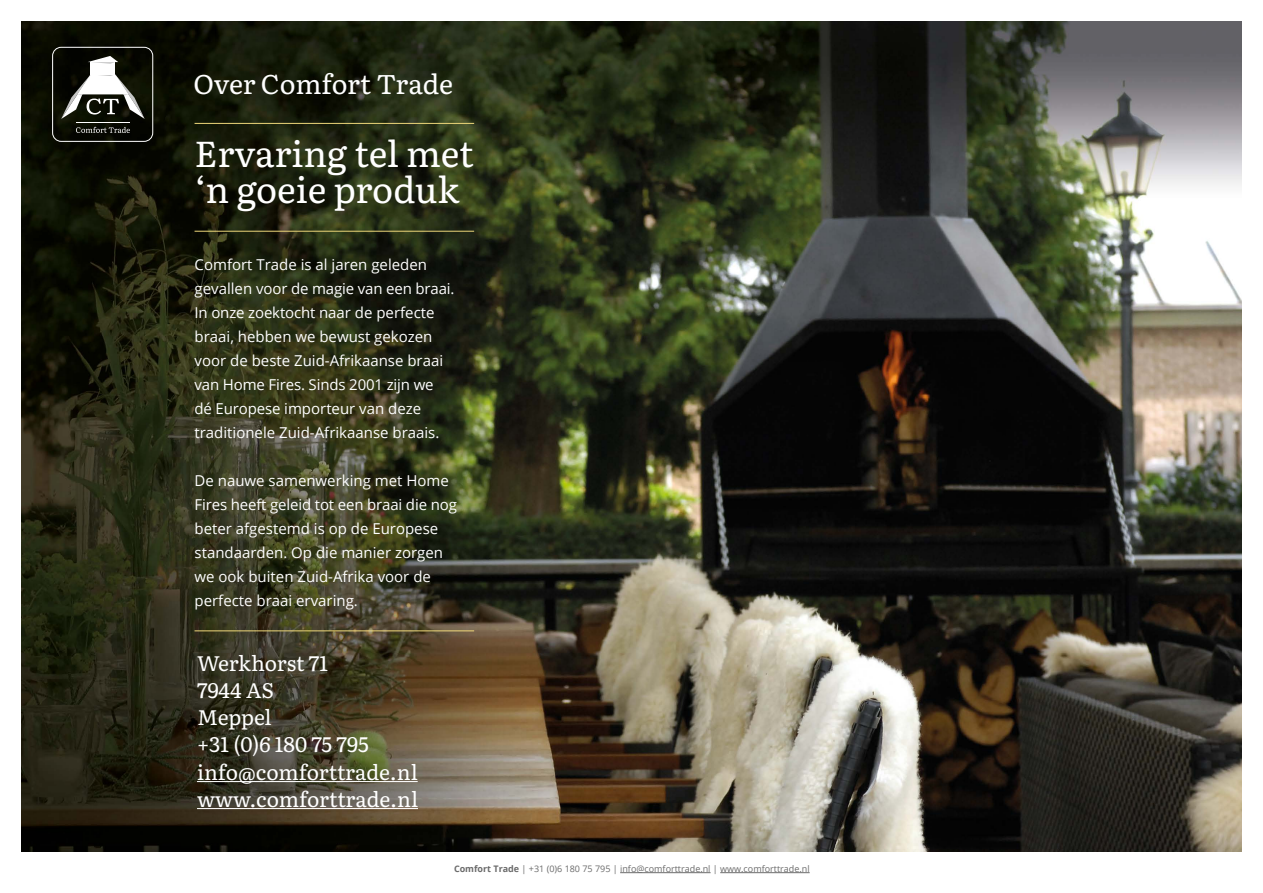
<style>
.page{position:relative;width:1263px;height:893px;background:#fff}
.page>*{position:absolute;margin:0;border:0;box-sizing:border-box;transform-origin:0 0}
.t1{font:36px/36px "Literata";letter-spacing:-.005em;color:#fff}
.t2{font:27px "Literata";letter-spacing:-.01em;color:#fff}
.t3{font:21px/27px "Literata";color:#fff}
.t4{font:15px/24px "Open Sans";color:#fff}
.t5{font:9px "Open Sans";color:#6b6b6b}
.s1{font-weight:700}
</style>
<div class="page">
<hr style="left:620px;top:872px;width:91px;height:1px;background:#6b6b6b">
<hr style="left:720px;top:872px;width:90px;height:1px;background:#6b6b6b">
<img style="left:21px;top:21px;width:1221px;height:830px">
<hr style="left:197px;top:781px;width:221px;height:1px;background:#fff">
<hr style="left:197px;top:808px;width:221px;height:1px;background:#fff">
<hr style="left:195px;top:231px;width:279px;height:1px;background:#eed77a">
<hr style="left:195px;top:630px;width:279px;height:1px;background:#eed77a">
<hr style="left:195px;top:123px;width:279px;height:1px;background:#eed77a">
<div style="left:52px;top:47px;width:101px;height:94px;border:1px solid #fff;border-radius:9px"></div>
<svg style="left:76px;top:127px;width:54px;height:6px"></svg>
<hr style="left:76px;top:123px;width:54px;height:1px;background:#fff">
<svg style="left:61px;top:74px;width:84px;height:45px"></svg>
<div style="left:91px;top:62px;width:24px;height:12px;background:#fff"></div>
<svg style="left:88px;top:56px;width:30px;height:8px"></svg>
<h2 class="t2" style="left:193px;top:63px;width:261px">Over Comfort Trade</h2>
<h1 class="t1" style="left:195px;top:133px;width:281px">Ervaring tel met ‘n goeie produk</h1>
<p class="t4" style="left:195px;top:252px;width:262px">Comfort Trade is al jaren geleden gevallen voor de magie van een braai.<br>In onze zoektocht naar de perfecte braai, hebben we bewust gekozen voor de beste Zuid-Afrikaanse braai van Home Fires. Sinds 2001 zijn we dé Europese importeur van deze traditionele Zuid-Afrikaanse braais.</p>
<p class="t4" style="left:195px;top:468px;width:264px">De nauwe samenwerking met Home<br>Fires heeft geleid tot een braai die nog beter afgestemd is op de Europese standaarden. Op die manier zorgen we ook buiten Zuid-Afrika voor de perfecte braai ervaring.</p>
<h3 class="t3" style="left:197px;top:649px;width:222px">Werkhorst 71<br>7944 AS<br>Meppel<br>+31 (0)6 180 75 795 info@comforttrade.nl www.comforttrade.nl</h3>
<p class="t5" style="left:454px;top:862px;width:357px"><span class="s1">Comfort Trade</span> | +31 (0)6 180 75 795 | info@comforttrade.nl | www.comforttrade.nl</p>
</div>
